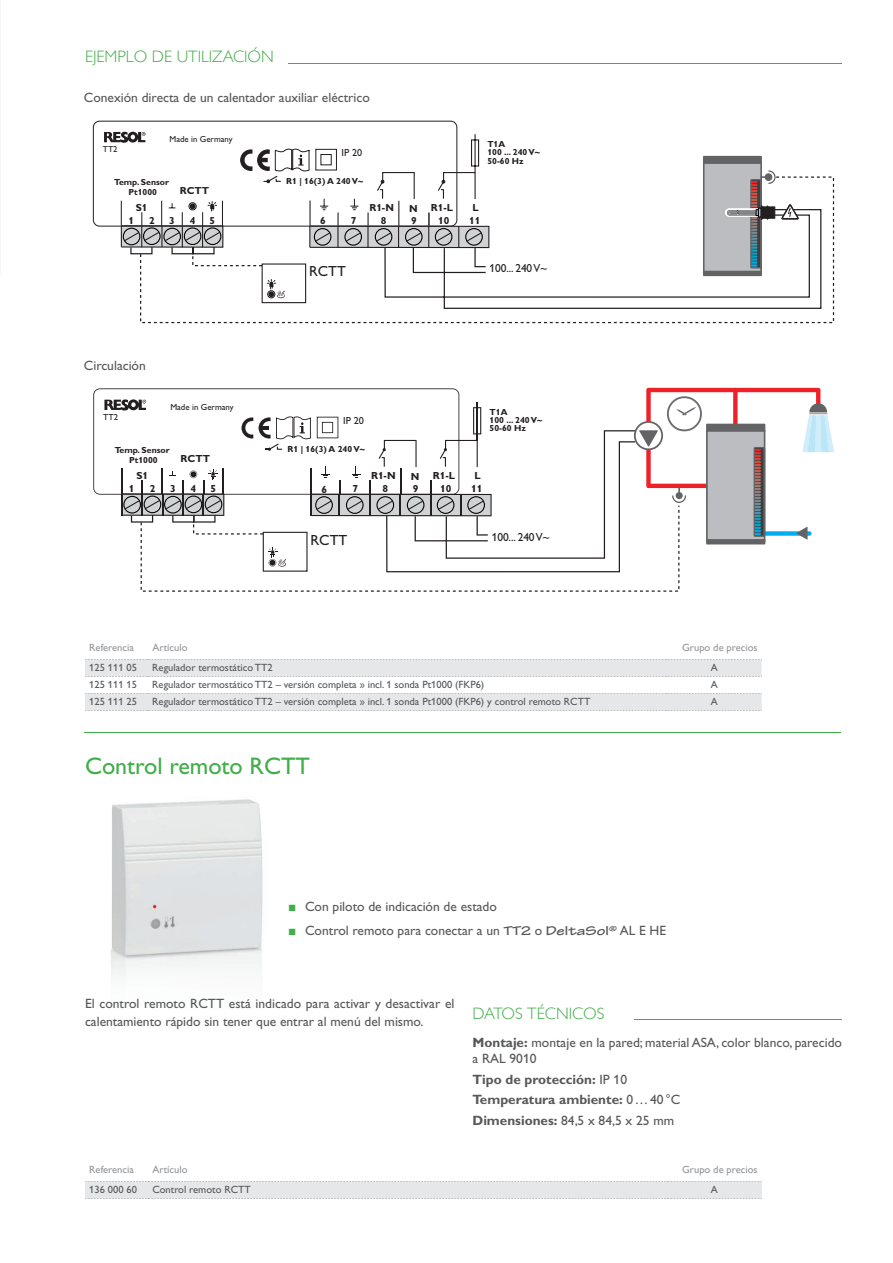
<style>
.page{position:relative;width:893px;height:1263px;background:#fff}
.page>*{position:absolute;margin:0;border:0;box-sizing:border-box;transform-origin:0 0}
.t1{font:24px "Gill Alt One";color:#40ae49}
.t2{font:300 16.5px "Gill Sans";color:#40ae49}
.t3{font:14.7px "Gill Alt One";color:#231f20}
.t4{font:13.5px/16.2px "Gill Alt One";color:#57585a}
.t5{font:700 13.5px/20.4px "Gill Alt One";color:#57585a}
.t6{font:11.7px "Gill Alt One";letter-spacing:-.01em;color:#231f20}
.t7{font:10.5px "Gill Alt One";color:#57585a}
.t8{font:10.5px "Gill Alt One";color:#939598}
.t9{font:700 10.2px/13px "Gill Alt One";color:#231f20;text-align:center}
.t10{font:10.2px "Gill Alt One";color:#231f20}
.t11{font:700 8.85px/8.2px "Gill Alt One";color:#231f20}
.t12{font:8.85px "Gill Alt One";color:#231f20}
.t13{font:700 8.7px/8.2px "Gill Alt One";color:#231f20}
.t14{font:8.7px "Gill Alt One";color:#231f20}
.s1{font-family:"Arial";font-weight:700;color:#40ae49}
.s2{font-family:"Tekton MM 503 850"}
.s3{font-weight:700}
.s4{font-weight:400}
</style>
<div class="page">
<svg style="left:85px;top:659px;width:677px;height:52px"></svg>
<hr style="left:288px;top:63px;width:554px;height:1px;background:#40ae49">
<img style="left:111px;top:799px;width:152px;height:177px">
<hr style="left:634px;top:1019px;width:208px;height:1px;background:#40ae49">
<svg style="left:85px;top:1181px;width:677px;height:18px;background:#e5e5e7"></svg>
<hr style="left:84px;top:732px;width:757px;height:1px;background:#40ae49">
<svg style="left:140px;top:176px;width:694px;height:148px"></svg>
<div style="left:93px;top:121px;width:364px;height:106px;border:1px solid #231f20;border-radius:6px"></div>
<svg style="left:104px;top:132px;width:718px;height:178px"></svg>
<svg style="left:141px;top:572px;width:538px;height:20px"></svg>
<svg style="left:93px;top:388px;width:741px;height:184px"></svg>
<p class="t2" style="left:85px;top:47px;width:190px">EJEMPLO DE UTILIZACIÓN</p>
<p class="t4" style="left:84px;top:90px;width:288px">Conexión directa de un calentador auxiliar eléctrico</p>
<p class="t14" style="left:103px;top:144px;width:16px">TT2</p>
<p class="t14" style="left:170px;top:134px;width:64px">Made in Germany</p>
<p class="t10" style="left:342px;top:147px;width:22px">IP 20</p>
<p class="t13" style="left:286px;top:177px;width:78px">R1 | 16(3) A 240 V~</p>
<p class="t13" style="left:114px;top:177px;width:56px;line-height:10.2px;text-align:center">Temp. Sensor<br>Pt1000</p>
<p class="t9" style="left:136px;top:201px;width:13px">S1</p>
<p class="t9" style="left:180px;top:184px;width:31px">RCTT</p>
<p class="t9" style="left:369px;top:201px;width:26px">R1-N</p>
<p class="t9" style="left:409px;top:201px;width:10px">N</p>
<p class="t9" style="left:431px;top:201px;width:24px">R1-L<br>10</p>
<p class="t9" style="left:472px;top:201px;width:8px">L</p>
<p class="t9" style="left:128px;top:214px;width:7px">1</p>
<p class="t9" style="left:190px;top:214px;width:7px">4</p>
<p class="t9" style="left:149px;top:214px;width:7px">2</p>
<p class="t9" style="left:169px;top:214px;width:7px">3</p>
<p class="t9" style="left:210px;top:214px;width:7px">5</p>
<p class="t9" style="left:320px;top:214px;width:7px">6</p>
<p class="t9" style="left:351px;top:214px;width:7px">7</p>
<p class="t9" style="left:381px;top:214px;width:7px">8</p>
<p class="t9" style="left:411px;top:214px;width:7px">9</p>
<p class="t9" style="left:469px;top:214px;width:13px">11</p>
<p class="t13" style="left:487px;top:140px;width:54px">T1A<br>100 ... 240 V~<br>50-60 Hz</p>
<p class="t4" style="left:84px;top:357px;width:63px">Circulación</p>
<p class="t12" style="left:103px;top:412px;width:16px">TT2</p>
<p class="t12" style="left:170px;top:402px;width:65px">Made in Germany</p>
<p class="t3" style="left:309px;top:263px;width:38px">RCTT</p>
<p class="t6" style="left:490px;top:262px;width:59px">100... 240 V~</p>
<p class="t10" style="left:343px;top:415px;width:22px">IP 20</p>
<p class="t11" style="left:489px;top:408px;width:54px">T1A<br>100 ... 240 V~<br>50-60 Hz</p>
<p class="t11" style="left:287px;top:445px;width:79px">R1 | 16(3) A 240 V~</p>
<p class="t11" style="left:115px;top:445px;width:57px;line-height:10.2px;text-align:center">Temp. Sensor<br>Pt1000</p>
<p class="t9" style="left:136px;top:469px;width:13px">S1</p>
<p class="t9" style="left:181px;top:452px;width:31px">RCTT</p>
<p class="t9" style="left:371px;top:469px;width:26px">R1-N</p>
<p class="t9" style="left:411px;top:469px;width:10px">N</p>
<p class="t9" style="left:433px;top:469px;width:24px">R1-L<br>10</p>
<p class="t9" style="left:475px;top:469px;width:8px">L</p>
<p class="t9" style="left:129px;top:482px;width:7px">1</p>
<p class="t9" style="left:191px;top:482px;width:7px">4</p>
<p class="t9" style="left:150px;top:482px;width:7px">2</p>
<p class="t9" style="left:170px;top:482px;width:7px">3</p>
<p class="t9" style="left:210px;top:482px;width:7px">5</p>
<p class="t9" style="left:321px;top:482px;width:7px">6</p>
<p class="t9" style="left:352px;top:482px;width:7px">7</p>
<p class="t9" style="left:382px;top:482px;width:7px">8</p>
<p class="t9" style="left:413px;top:482px;width:7px">9</p>
<p class="t9" style="left:471px;top:482px;width:13px">11</p>
<p class="t3" style="left:310px;top:531px;width:38px">RCTT</p>
<p class="t6" style="left:492px;top:530px;width:59px">100... 240 V~</p>
<p class="t8" style="left:89px;top:642px;width:46px">Referencia</p>
<p class="t8" style="left:152px;top:642px;width:37px">Artículo</p>
<p class="t8" style="left:682px;top:642px;width:77px">Grupo de precios</p>
<p class="t7" style="left:89px;top:662px;width:49px">125 111 05</p>
<p class="t7" style="left:152px;top:662px;width:122px">Regulador termostático TT2</p>
<p class="t7" style="left:711px;top:662px;width:9px">A</p>
<p class="t7" style="left:89px;top:679px;width:49px">125 111 15</p>
<p class="t7" style="left:152px;top:679px;width:334px">Regulador termostático TT2 – versión completa » incl. 1 sonda Pt1000 (FKP6)</p>
<p class="t7" style="left:711px;top:679px;width:9px">A</p>
<p class="t7" style="left:89px;top:696px;width:49px">125 111 25</p>
<p class="t7" style="left:152px;top:696px;width:440px">Regulador termostático TT2 – versión completa » incl. 1 sonda Pt1000 (FKP6) y control remoto RCTT</p>
<p class="t7" style="left:711px;top:696px;width:9px">A</p>
<h1 class="t1" style="left:85px;top:752px;width:226px">Control remoto RCTT</h1>
<p class="t4" style="left:288px;top:898px;width:210px"><span class="s1">■</span> Con piloto de indicación de estado</p>
<p class="t4" style="left:288px;top:923px;width:380px"><span class="s1">■</span> Control remoto para conectar a un <span class="s2">TT2</span> o <span class="s2">DeltaSol</span><sup>®</sup> AL E HE</p>
<p class="t4" style="left:85px;top:994px;width:371px;line-height:18px">El control remoto RCTT está indicado para activar y desactivar el calentamiento rápido sin tener que entrar al menú del mismo.</p>
<p class="t2" style="left:472px;top:1004px;width:134px">DATOS TÉCNICOS</p>
<p class="t4" style="left:472px;top:1034px;width:371px"><span class="s3">Montaje:</span> montaje en la pared; material ASA, color blanco, parecido a RAL 9010</p>
<p class="t5" style="left:472px;top:1069px;width:209px">Tipo de protección: <span class="s4">IP 10<br></span>Temperatura ambiente: <span class="s4">0 … 40 °C<br></span>Dimensiones: <span class="s4">84,5 x 84,5 x 25 mm</span></p>
<p class="t8" style="left:89px;top:1163px;width:46px">Referencia</p>
<p class="t8" style="left:152px;top:1163px;width:37px">Artículo</p>
<p class="t8" style="left:682px;top:1163px;width:77px">Grupo de precios</p>
<p class="t7" style="left:89px;top:1183px;width:49px">136 000 60</p>
<p class="t7" style="left:152px;top:1183px;width:100px">Control remoto RCTT</p>
<p class="t7" style="left:711px;top:1183px;width:9px">A</p>
</div>
